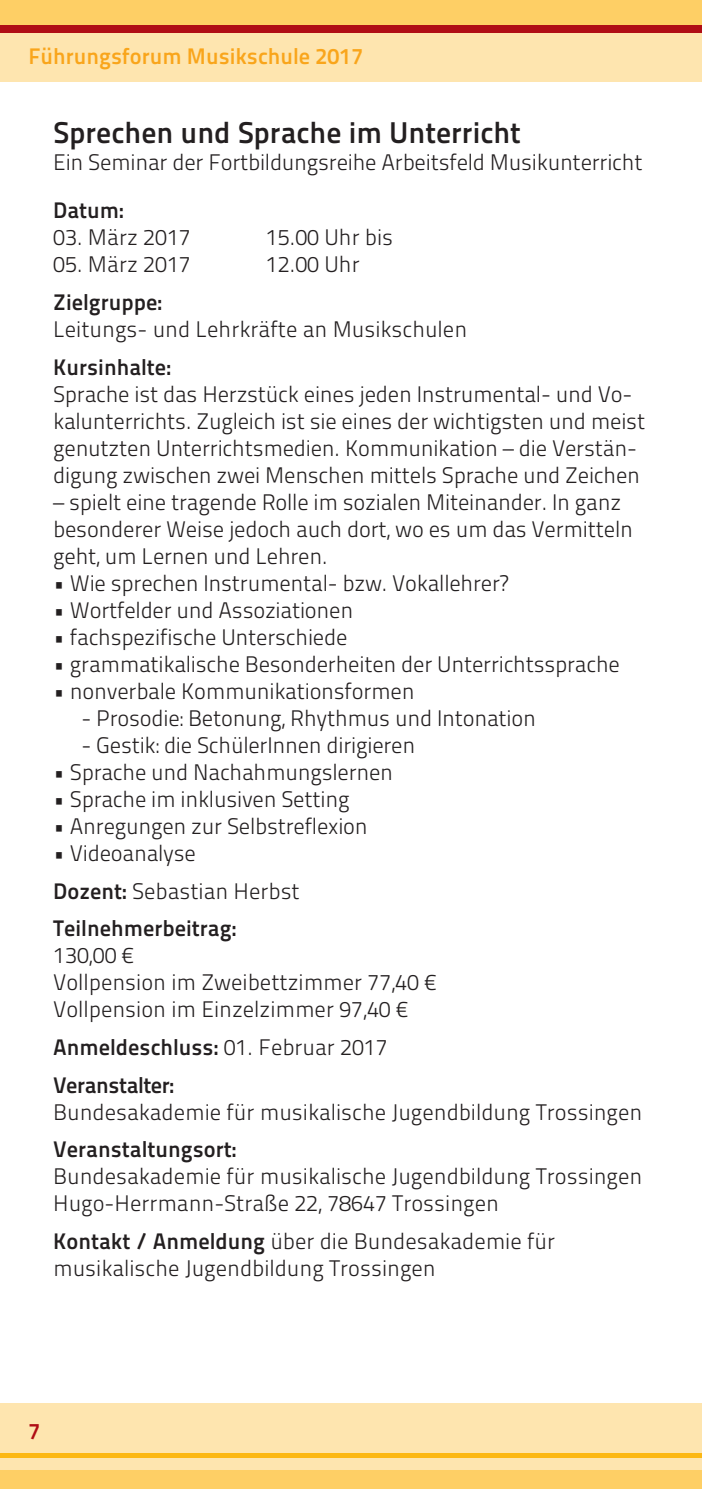
<style>
.page{position:relative;width:702px;height:1489px;background:#fff}
.page>*{position:absolute;margin:0;border:0;box-sizing:border-box;transform-origin:0 0}
.t1{font:30px "Titillium Maps 26 L 750 wt";color:#231f20}
.t2{font:22.5px/27px "Titillium Maps 26 L 250 wt";letter-spacing:-.01em;color:#231f20}
.t3{font:22.5px/37.5px "Titillium Maps 26 L 750 wt";color:#231f20}
.t4{font:22.5px "Titillium Maps 26 L 750 wt";color:#f9a51b}
.t5{font:22.5px "Titillium Maps 26 L 750 wt";color:#b00d15}
.s1{font-family:"Titillium Maps 26 L 750 wt"}
.s2{font-family:"Titillium Maps 26 L 250 wt"}
</style>
<div class="page">
<div style="left:0;top:0;width:702px;height:82px;background:#fee5af"></div>
<div style="left:0;top:1403px;width:702px;height:85px;background:#fee5af"></div>
<div style="left:0;top:0;width:702px;height:28px;background:#fecf65"></div>
<div style="left:0;top:1469px;width:702px;height:19px;background:#fecf65"></div>
<hr style="left:0;top:1453px;width:702px;height:4px;background:#fcb814">
<div style="left:0;top:26px;width:702px;height:7px;background:#b00d15"></div>
<p class="t4" style="left:28px;top:39px;width:336px">Führungsforum Musikschule 2017</p>
<h1 class="t1" style="left:53px;top:109px;width:469px">Sprechen und Sprache im Unterricht</h1>
<p class="t2" style="left:53px;top:147px;width:591px">Ein Seminar der Fortbildungsreihe Arbeitsfeld Musikunterricht</p>
<p class="t3" style="left:53px;top:190px;width:72px">Datum:</p>
<p class="t2" style="left:53px;top:223px;width:139px">03. März 2017</p>
<p class="t2" style="left:266px;top:223px;width:129px">15.00 Uhr bis</p>
<p class="t2" style="left:53px;top:250px;width:139px">05. März 2017</p>
<p class="t2" style="left:266px;top:250px;width:95px">12.00 Uhr</p>
<p class="t3" style="left:53px;top:282px;width:110px">Zielgruppe:</p>
<p class="t2" style="left:53px;top:314px;width:415px">Leitungs- und Lehrkräfte an Musikschulen</p>
<p class="t3" style="left:53px;top:347px;width:119px">Kursinhalte:</p>
<p class="t2" style="left:53px;top:379px;width:593px">Sprache ist das Herzstück eines jeden Instrumental- und Vo&shy;kalunterrichts. Zugleich ist sie eines der wichtigsten und meist genutzten Unterrichtsmedien. Kommunikation – die Verstän&shy;digung zwischen zwei Menschen mittels Sprache und Zeichen</p>
<p class="t2" style="left:53px;top:487px;width:581px">– spielt eine tragende Rolle im sozialen Miteinander. In ganz besonderer Weise jedoch auch dort, wo es um das Vermitteln geht, um Lernen und Lehren.</p>
<p class="t2" style="left:53px;top:568px;width:457px">• Wie sprechen Instrumental- bzw. Vokallehrer?</p>
<p class="t2" style="left:53px;top:595px;width:301px">• Wortfelder und Assoziationen</p>
<p class="t2" style="left:53px;top:622px;width:296px">• fachspezifische Unterschiede</p>
<p class="t2" style="left:53px;top:649px;width:568px">• grammatikalische Besonderheiten der Unterrichtssprache</p>
<p class="t2" style="left:53px;top:676px;width:363px">• nonverbale Kommunikationsformen</p>
<p class="t2" style="left:81px;top:703px;width:456px">- Prosodie: Betonung, Rhythmus und Intonation</p>
<p class="t2" style="left:81px;top:730px;width:335px">- Gestik: die SchülerInnen dirigieren</p>
<p class="t2" style="left:53px;top:757px;width:341px">• Sprache und Nachahmungslernen</p>
<p class="t2" style="left:53px;top:784px;width:298px">• Sprache im inklusiven Setting</p>
<p class="t2" style="left:53px;top:811px;width:316px">• Anregungen zur Selbstreflexion</p>
<p class="t2" style="left:53px;top:833px;width:248px;line-height:37.5px">• Videoanalyse<br><span class="s1">Dozent:</span> Sebastian Herbst</p>
<p class="t3" style="left:53px;top:908px;width:185px">Teilnehmerbeitrag:</p>
<p class="t2" style="left:53px;top:940px;width:385px">130,00 €<br>Vollpension im Zweibettzimmer 77,40 €<br>Vollpension im Einzelzimmer 97,40 €</p>
<p class="t3" style="left:53px;top:1026px;width:336px">Anmeldeschluss: <span class="s2">01. Februar 2017<br></span>Veranstalter:</p>
<p class="t2" style="left:53px;top:1096px;width:590px">Bundesakademie für musikalische Jugendbildung Trossingen</p>
<p class="t3" style="left:53px;top:1129px;width:185px">Veranstaltungsort:</p>
<p class="t2" style="left:53px;top:1161px;width:590px">Bundesakademie für musikalische Jugendbildung Trossingen<br>Hugo-Herrmann-Straße 22, 78647 Trossingen</p>
<p class="t2" style="left:53px;top:1226px;width:503px"><span class="s1">Kontakt / Anmeldung</span> über die Bundesakademie für musikalische Jugendbildung Trossingen</p>
<p class="t5" style="left:28px;top:1413px;width:13px">7</p>
</div>
